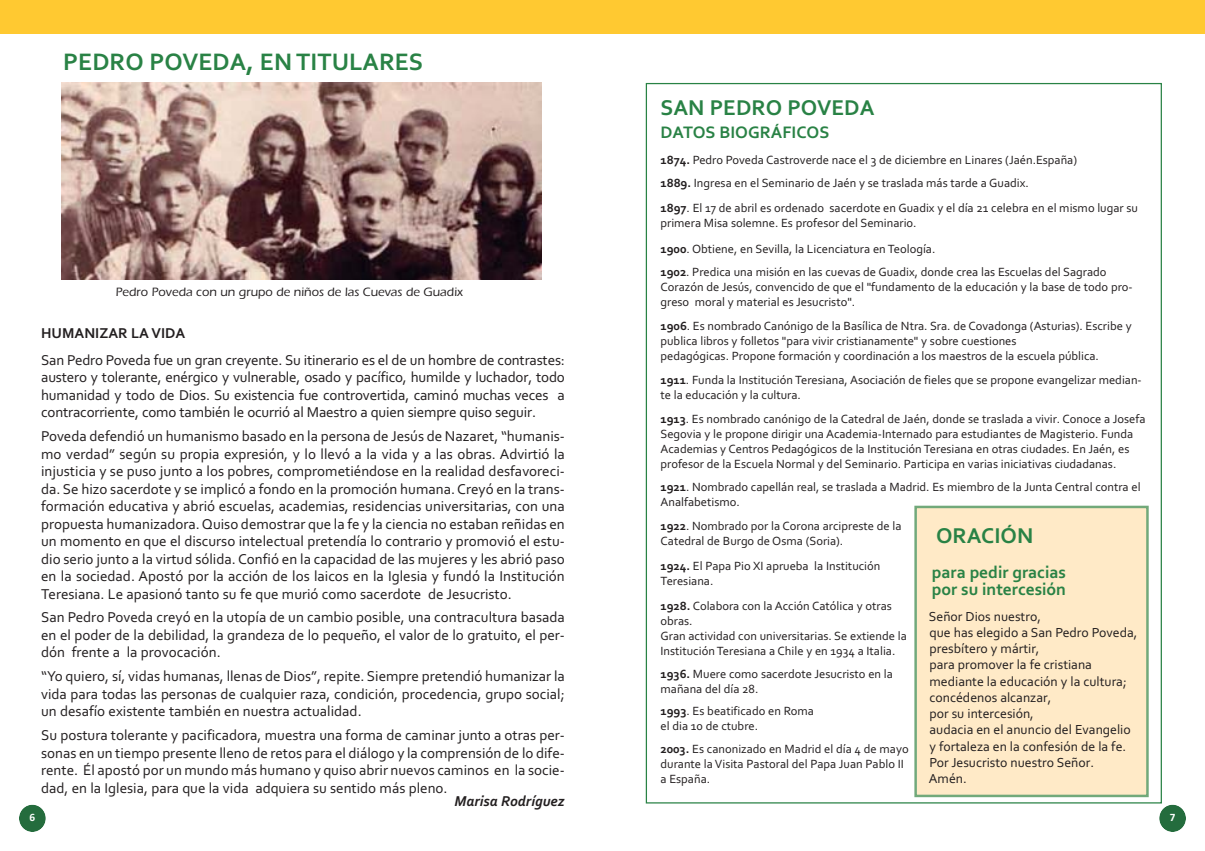
<style>
.page{position:relative;width:1205px;height:851px;background:#fff}
.page>*{position:absolute;margin:0;border:0;box-sizing:border-box;transform-origin:0 0}
.t1{font:700 25px "Corbel";color:#298245}
.t2{font:700 22.5px "Corbel";color:#298245}
.t3{font:700 17.5px/17.5px "Corbel";color:#298245}
.t4{font:15px/17.5px "Corbel";color:#231f20;text-align:justify}
.t5{font:700 15px "Corbel";color:#231f20}
.t6{font:italic 700 15px "Corbel";color:#231f20}
.t7{font:13.75px/16.2px "Corbel";color:#231f20}
.t8{font:12.5px/15px "Corbel";color:#231f20}
.t9{font:500 12.5px "Eras ITC";color:#231f20}
.t10{font:700 11.25px "Calibri";color:#fff}
.s1{font-weight:700}
</style>
<div class="page">
<svg style="left:1158px;top:803px;width:28px;height:29px"></svg>
<svg style="left:19px;top:804px;width:27px;height:28px"></svg>
<div style="left:0;top:0;width:1205px;height:34px;background:#ffc931"></div>
<img style="left:61px;top:83px;width:480px;height:196px">
<div style="left:917px;top:508px;width:229px;height:286px;background:#ffeac7"></div>
<div style="left:914px;top:505px;width:234px;height:292px;border:2px solid #72a97a"></div>
<h1 class="t1" style="left:63px;top:52px;width:362px">PEDRO POVEDA, EN TITULARES</h1>
<p class="t9" style="left:116px;top:288px;width:349px">Pedro Poveda con un grupo de niños de las Cuevas de Guadix</p>
<p class="t5" style="left:41px;top:328px;width:146px">HUMANIZAR LA VIDA</p>
<p class="t4" style="left:41px;top:352px;width:525px">San Pedro Poveda fue un gran creyente. Su itinerario es el de un hombre de contrastes: austero y tolerante, enérgico y vulnerable, osado y pacífico, humilde y luchador, todo humanidad y todo de Dios. Su existencia fue controvertida, caminó muchas veces a contracorriente, como también le ocurrió al Maestro a quien siempre quiso seguir.</p>
<p class="t4" style="left:41px;top:428px;width:525px">Poveda defendió un humanismo basado en la persona de Jesús de Nazaret, “humanis‐ mo verdad” según su propia expresión, y lo llevó a la vida y a las obras. Advirtió la injusticia y se puso junto a los pobres, comprometiéndose en la realidad desfavoreci‐ da. Se hizo sacerdote y se implicó a fondo en la promoción humana. Creyó en la trans‐ formación educativa y abrió escuelas, academias, residencias universitarias, con una propuesta humanizadora. Quiso demostrar que la fe y la ciencia no estaban reñidas en un momento en que el discurso intelectual pretendía lo contrario y promovió el estu‐ dio serio junto a la virtud sólida. Confió en la capacidad de las mujeres y les abrió paso en la sociedad. Apostó por la acción de los laicos en la Iglesia y fundó la Institución Teresiana. Le apasionó tanto su fe que murió como sacerdote de Jesucristo.</p>
<p class="t4" style="left:41px;top:610px;width:525px">San Pedro Poveda creyó en la utopía de un cambio posible, una contracultura basada en el poder de la debilidad, la grandeza de lo pequeño, el valor de lo gratuito, el per‐ dón frente a la provocación.</p>
<p class="t4" style="left:41px;top:669px;width:525px">“Yo quiero, sí, vidas humanas, llenas de Dios”, repite. Siempre pretendió humanizar la vida para todas las personas de cualquier raza, condición, procedencia, grupo social; un desafío existente también en nuestra actualidad.</p>
<p class="t4" style="left:41px;top:727px;width:525px">Su postura tolerante y pacificadora, muestra una forma de caminar junto a otras per‐ sonas en un tiempo presente lleno de retos para el diálogo y la comprensión de lo dife‐ rente. Él apostó por un mundo más humano y quiso abrir nuevos caminos en la socie‐ dad, en la Iglesia, para que la vida adquiera su sentido más pleno.</p>
<p class="t6" style="left:454px;top:795px;width:112px">Marisa Rodríguez</p>
<p class="t10" style="left:30px;top:810px;width:7px">6</p>
<h2 class="t2" style="left:660px;top:99px;width:216px">SAN PEDRO POVEDA</h2>
<p class="t3" style="left:660px;top:125px;width:170px">DATOS BIOGRÁFICOS</p>
<p class="t8" style="left:660px;top:149px;width:418px;line-height:23.8px"><span class="s1">1874.</span> Pedro Poveda Castroverde nace el 3 de diciembre en Linares (Jaén.España)<br><span class="s1">1889.</span> Ingresa en el Seminario de Jaén y se traslada más tarde a Guadix.</p>
<p class="t8" style="left:660px;top:202px;width:479px"><span class="s1">1897</span>. El 17 de abril es ordenado sacerdote en Guadix y el día 21 celebra en el mismo lugar su primera Misa solemne. Es profesor del Seminario.</p>
<p class="t8" style="left:660px;top:238px;width:447px;line-height:23.8px"><span class="s1">1900</span>. Obtiene, en Sevilla, la Licenciatura en Teología.<br><span class="s1">1902</span>. Predica una misión en las cuevas de Guadix, donde crea las Escuelas del Sagrado</p>
<p class="t8" style="left:660px;top:281px;width:474px">Corazón de Jesús, convencido de que el "fundamento de la educación y la base de todo pro‐ greso moral y material es Jesucristo".</p>
<p class="t8" style="left:660px;top:319px;width:473px"><span class="s1">1906</span>. Es nombrado Canónigo de la Basílica de Ntra. Sra. de Covadonga (Asturias). Escribe y publica libros y folletos "para vivir cristianamente" y sobre cuestiones<br>pedagógicas. Propone formación y coordinación a los maestros de la escuela pública.</p>
<p class="t8" style="left:660px;top:373px;width:483px"><span class="s1">1911</span>. Funda la Institución Teresiana, Asociación de fieles que se propone evangelizar median‐ te la educación y la cultura.</p>
<p class="t8" style="left:660px;top:412px;width:486px"><span class="s1">1913</span>. Es nombrado canónigo de la Catedral de Jaén, donde se traslada a vivir. Conoce a Josefa Segovia y le propone dirigir una Academia‐Internado para estudiantes de Magisterio. Funda Academias y Centros Pedagógicos de la Institución Teresiana en otras ciudades. En Jaén, es profesor de la Escuela Normal y del Seminario. Participa en varias iniciativas ciudadanas.</p>
<p class="t8" style="left:660px;top:481px;width:482px"><span class="s1">1921</span>. Nombrado capellán real, se traslada a Madrid. Es miembro de la Junta Central contra el<br>Analfabetismo.</p>
<p class="t8" style="left:660px;top:519px;width:243px"><span class="s1">1922</span>. Nombrado por la Corona arcipreste de la<br>Catedral de Burgo de Osma (Soria).</p>
<p class="t8" style="left:660px;top:559px;width:221px"><span class="s1">1924.</span> El Papa Pio XI aprueba la Institución<br>Teresiana.</p>
<p class="t8" style="left:660px;top:599px;width:248px"><span class="s1">1928.</span> Colabora con la Acción Católica y otras obras.<br>Gran actividad con universitarias. Se extiende la Institución Teresiana a Chile y en 1934 a Italia.</p>
<p class="t8" style="left:660px;top:667px;width:234px"><span class="s1">1936.</span> Muere como sacerdote Jesucristo en la mañana del día 28.</p>
<p class="t8" style="left:660px;top:704px;width:155px"><span class="s1">1993</span>. Es beatificado en Roma el dia 10 de ctubre.</p>
<p class="t8" style="left:660px;top:742px;width:250px"><span class="s1">2003.</span> Es canonizado en Madrid el día 4 de mayo durante la Visita Pastoral del Papa Juan Pablo II a España.</p>
<h2 class="t2" style="left:936px;top:527px;width:99px">ORACIÓN</h2>
<p class="t3" style="left:932px;top:565px;width:136px">para pedir gracias por su intercesión</p>
<p class="t7" style="left:929px;top:609px;width:210px">Señor Dios nuestro,<br>que has elegido a San Pedro Poveda, presbítero y mártir,<br>para promover la fe cristiana mediante la educación y la cultura; concédenos alcanzar,<br>por su intercesión,<br>audacia en el anuncio del Evangelio y fortaleza en la confesión de la fe.<br>Por Jesucristo nuestro Señor.<br>Amén.</p>
<p class="t10" style="left:1169px;top:810px;width:7px">7</p>
</div>
